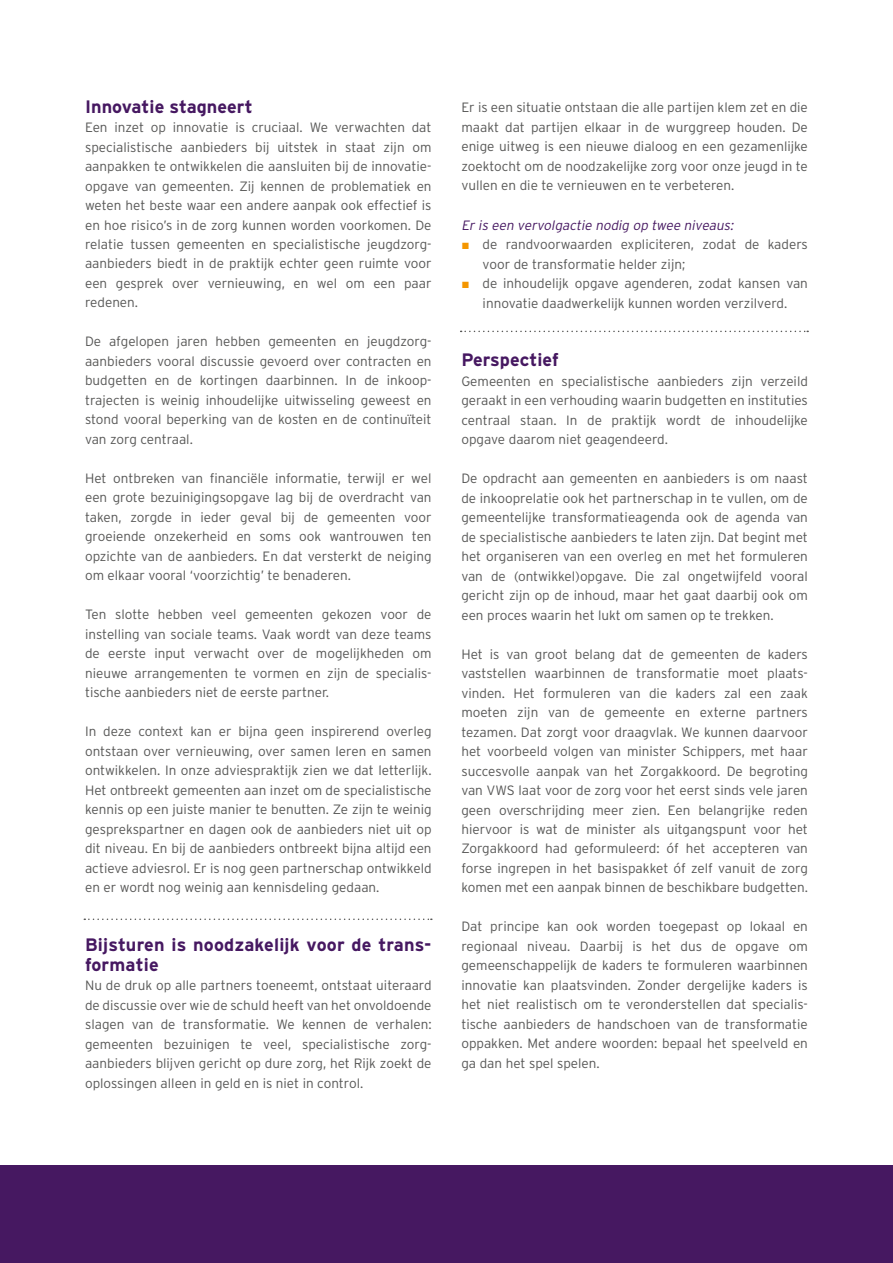
<style>
.page{position:relative;width:893px;height:1263px;background:#fff}
.page>*{position:absolute;margin:0;border:0;box-sizing:border-box;transform-origin:0 0}
.t1{font:700 18px/19.5px "Interstate";color:#461861}
.t2{font:300 13.5px/19.5px "Interstate";color:#575756;text-align:justify}
.t3{font:italic 300 13.5px "Interstate";color:#461861}
.s1{font-family:"Arial";font-weight:400;color:#f49600}
</style>
<div class="page">
<div style="left:0;top:1165px;width:893px;height:98px;background:#461861"></div>
<svg style="left:84px;top:918px;width:348px;height:2px"></svg>
<svg style="left:461px;top:331px;width:347px;height:1px"></svg>
<h1 class="t1" style="left:85px;top:96px;width:169px">Innovatie stagneert</h1>
<p class="t2" style="left:85px;top:117px;width:348px">Een inzet op innovatie is cruciaal. We verwachten dat specialistische aanbieders bij uitstek in staat zijn om aanpakken te ontwikkelen die aansluiten bij de innovatie&shy;opgave van gemeenten. Zij kennen de problematiek en weten het beste waar een andere aanpak ook effectief is en hoe risico’s in de zorg kunnen worden voorkomen. De relatie tussen gemeenten en specialistische jeugdzorg&shy;aanbieders biedt in de praktijk echter geen ruimte voor een gesprek over vernieuwing, en wel om een paar redenen.</p>
<p class="t2" style="left:85px;top:332px;width:348px">De afgelopen jaren hebben gemeenten en jeugdzorg&shy;aanbieders vooral discussie gevoerd over contracten en budgetten en de kortingen daarbinnen. In de inkoop&shy;trajecten is weinig inhoudelijke uitwisseling geweest en stond vooral beperking van de kosten en de continuïteit van zorg centraal.</p>
<p class="t2" style="left:85px;top:468px;width:348px">Het ontbreken van financiële informatie, terwijl er wel een grote bezuinigingsopgave lag bij de overdracht van taken, zorgde in ieder geval bij de gemeenten voor groeiende onzekerheid en soms ook wantrouwen ten opzichte van de aanbieders. En dat versterkt de neiging om elkaar vooral ‘voorzichtig’ te benaderen.</p>
<p class="t2" style="left:85px;top:605px;width:348px">Ten slotte hebben veel gemeenten gekozen voor de instelling van sociale teams. Vaak wordt van deze teams de eerste input verwacht over de mogelijkheden om nieuwe arrangementen te vormen en zijn de specialis&shy;tische aanbieders niet de eerste partner.</p>
<p class="t2" style="left:85px;top:722px;width:348px">In deze context kan er bijna geen inspirerend overleg ontstaan over vernieuwing, over samen leren en samen ontwikkelen. In onze adviespraktijk zien we dat letterlijk.<br>Het ontbreekt gemeenten aan inzet om de specialistische kennis op een juiste manier te benutten. Ze zijn te weinig gesprekspartner en dagen ook de aanbieders niet uit op dit niveau. En bij de aanbieders ontbreekt bijna altijd een actieve adviesrol. Er is nog geen partnerschap ontwikkeld en er wordt nog weinig aan kennisdeling gedaan.</p>
<h1 class="t1" style="left:85px;top:935px;width:348px">Bijsturen is noodzakelijk voor de trans&shy;formatie</h1>
<p class="t2" style="left:85px;top:975px;width:348px">Nu de druk op alle partners toeneemt, ontstaat uiteraard de discussie over wie de schuld heeft van het onvoldoende slagen van de transformatie. We kennen de verhalen: gemeenten bezuinigen te veel, specialistische zorg&shy;aanbieders blijven gericht op dure zorg, het Rijk zoekt de oplossingen alleen in geld en is niet in control.</p>
<p class="t2" style="left:461px;top:98px;width:348px">Er is een situatie ontstaan die alle partijen klem zet en die maakt dat partijen elkaar in de wurggreep houden. De enige uitweg is een nieuwe dialoog en een gezamenlijke zoektocht om de noodzakelijke zorg voor onze jeugd in te vullen en die te vernieuwen en te verbeteren.</p>
<p class="t3" style="left:461px;top:217px;width:276px">Er is een vervolgactie nodig op twee niveaus:</p>
<p class="t2" style="left:483px;top:234px;width:327px;text-indent:-21px"><span class="s1">■</span> de randvoorwaarden expliciteren, zodat de kaders voor de transformatie helder zijn;</p>
<p class="t2" style="left:461px;top:273px;width:348px;text-align:center"><span class="s1">■</span> de inhoudelijk opgave agenderen, zodat kansen van innovatie daadwerkelijk kunnen worden verzilverd.</p>
<h1 class="t1" style="left:461px;top:350px;width:99px">Perspectief</h1>
<p class="t2" style="left:461px;top:371px;width:348px">Gemeenten en specialistische aanbieders zijn verzeild geraakt in een verhouding waarin budgetten en instituties centraal staan. In de praktijk wordt de inhoudelijke opgave daarom niet geagendeerd.</p>
<p class="t2" style="left:461px;top:468px;width:348px">De opdracht aan gemeenten en aanbieders is om naast de inkooprelatie ook het partnerschap in te vullen, om de gemeentelijke transformatieagenda ook de agenda van de specialistische aanbieders te laten zijn. Dat begint met het organiseren van een overleg en met het formuleren van de (ontwikkel)opgave. Die zal ongetwijfeld vooral gericht zijn op de inhoud, maar het gaat daarbij ook om een proces waarin het lukt om samen op te trekken.</p>
<p class="t2" style="left:461px;top:644px;width:348px">Het is van groot belang dat de gemeenten de kaders vaststellen waarbinnen de transformatie moet plaats&shy;vinden. Het formuleren van die kaders zal een zaak moeten zijn van de gemeente en externe partners tezamen. Dat zorgt voor draagvlak. We kunnen daarvoor het voorbeeld volgen van minister Schippers, met haar succesvolle aanpak van het Zorgakkoord. De begroting van VWS laat voor de zorg voor het eerst sinds vele jaren geen overschrijding meer zien. Een belangrijke reden hiervoor is wat de minister als uitgangspunt voor het Zorgakkoord had geformuleerd: óf het accepteren van forse ingrepen in het basispakket óf zelf vanuit de zorg komen met een aanpak binnen de beschikbare budgetten.</p>
<p class="t2" style="left:461px;top:917px;width:348px">Dat principe kan ook worden toegepast op lokaal en regionaal niveau. Daarbij is het dus de opgave om gemeenschappelijk de kaders te formuleren waarbinnen innovatie kan plaatsvinden. Zonder dergelijke kaders is het niet realistisch om te veronderstellen dat specialis&shy;tische aanbieders de handschoen van de transformatie oppakken. Met andere woorden: bepaal het speelveld en ga dan het spel spelen.</p>
</div>
